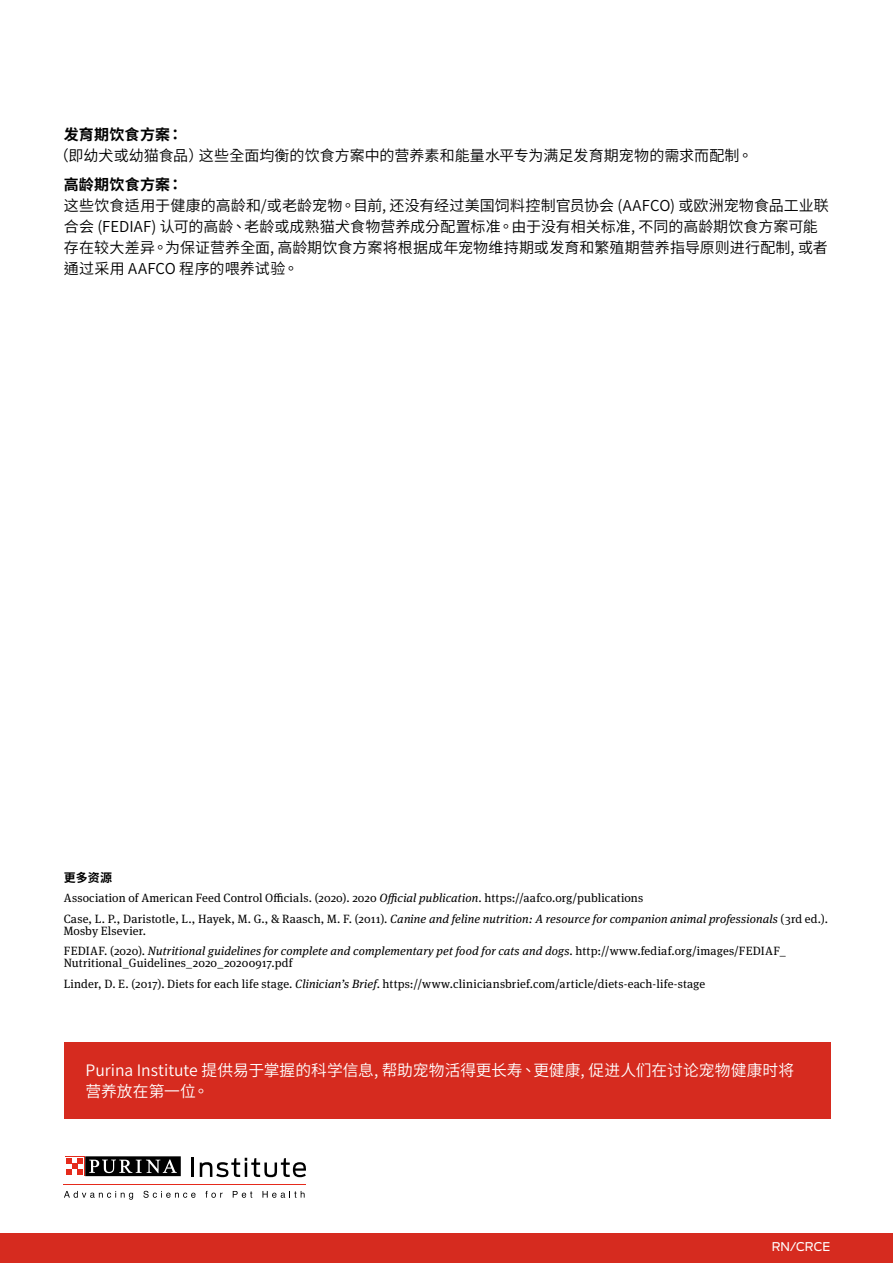
<style>
.page{position:relative;width:893px;height:1263px;background:#fff}
.page>*{position:absolute;margin:0;border:0;box-sizing:border-box;transform-origin:0 0}
.t1{font:15.75px/21.8px "Source Han Sans TC";color:#fff}
.t2{font:15px/21px "Source Han Sans TC";letter-spacing:.005em;color:#000}
.t3{font:700 15px "Source Han Sans TC";letter-spacing:.015em;color:#000}
.t4{font:12px/20.5px "Meta Serif Pro";letter-spacing:.015em;color:#000}
.t5{font:italic 12px/20.5px "Meta Serif Pro";letter-spacing:.01em;color:#000}
.t6{font:12px "Antenna";letter-spacing:-.005em;color:#fff}
.t7{font:700 12px "Source Han Sans TC";color:#000}
.s1{font-style:italic}
.s2{font-style:normal}
</style>
<div class="page">
<div style="left:0;top:1233px;width:893px;height:30px;background:#d62b1f"></div>
<hr style="left:64px;top:1184px;width:242px;height:1px;background:#e52a1b">
<svg style="left:192px;top:1158px;width:2px;height:19px"></svg>
<svg style="left:200px;top:1158px;width:106px;height:19px"></svg>
<svg style="left:64px;top:1191px;width:69px;height:9px"></svg>
<svg style="left:143px;top:1191px;width:53px;height:7px"></svg>
<svg style="left:205px;top:1191px;width:18px;height:7px"></svg>
<svg style="left:233px;top:1191px;width:19px;height:7px"></svg>
<svg style="left:262px;top:1191px;width:43px;height:7px"></svg>
<svg style="left:85px;top:1176px;width:96px;height:1px"></svg>
<svg style="left:65px;top:1156px;width:20px;height:20px"></svg>
<div style="left:85px;top:1156px;width:96px;height:20px;background:#000"></div>
<svg style="left:89px;top:1159px;width:88px;height:14px"></svg>
<div style="left:65px;top:1157px;width:19px;height:18px;background:#fff"></div>
<svg style="left:66px;top:1158px;width:17px;height:17px"></svg>
<div style="left:64px;top:1042px;width:767px;height:77px;background:#d62b1f"></div>
<p class="t3" style="left:64px;top:126px;width:120px">发育期饮食方案：</p>
<p class="t2" style="left:54px;top:145px;width:701px">（即幼犬或幼猫食品）这些全面均衡的饮食方案中的营养素和能量水平专为满足发育期宠物的需求而配制。</p>
<p class="t3" style="left:64px;top:176px;width:121px">高龄期饮食方案：</p>
<p class="t2" style="left:64px;top:195px;width:767px">这些饮食适用于健康的高龄和/或老龄宠物。目前, 还没有经过美国饲料控制官员协会 (AAFCO) 或欧洲宠物食品工业联合会 (FEDIAF) 认可的高龄、老龄或成熟猫犬食物营养成分配置标准。由于没有相关标准, 不同的高龄期饮食方案可能存在较大差异。为保证营养全面, 高龄期饮食方案将根据成年宠物维持期或发育和繁殖期营养指导原则进行配制, 或者通过采用 AAFCO 程序的喂养试验。</p>
<p class="t7" style="left:64px;top:870px;width:50px">更多资源</p>
<p class="t4" style="left:64px;top:887px;width:766px">Association of American Feed Control Officials. (2020). 2020 <span class="s1">Official publication</span>. https://aafco.org/publications<br>Case, L. P., Daristotle, L., Hayek, M. G., &amp; Raasch, M. F. (2011). <span class="s1">Canine and feline nutrition: A resource for companion animal professionals</span> (3rd ed.).</p>
<p class="t5" style="left:64px;top:920px;width:723px"><span class="s2">Mosby Elsevier.<br>FEDIAF. (2020).</span> Nutritional guidelines for complete and complementary pet food for cats and dogs<span class="s2">. http://www.fediaf.org/images/FEDIAF_</span></p>
<p class="t4" style="left:64px;top:952px;width:643px">Nutritional_Guidelines_2020_20200917.pdf<br>Linder, D. E. (2017). Diets for each life stage. <span class="s1">Clinician’s Brief</span>. https://www.cliniciansbrief.com/article/diets-each-life-stage</p>
<h1 class="t1" style="left:86px;top:1059px;width:710px">Purina Institute 提供易于掌握的科学信息, 帮助宠物活得更长寿、更健康, 促进人们在讨论宠物健康时将营养放在第一位。</h1>
<p class="t6" style="left:772px;top:1239px;width:60px">RN/CRCE</p>
</div>
